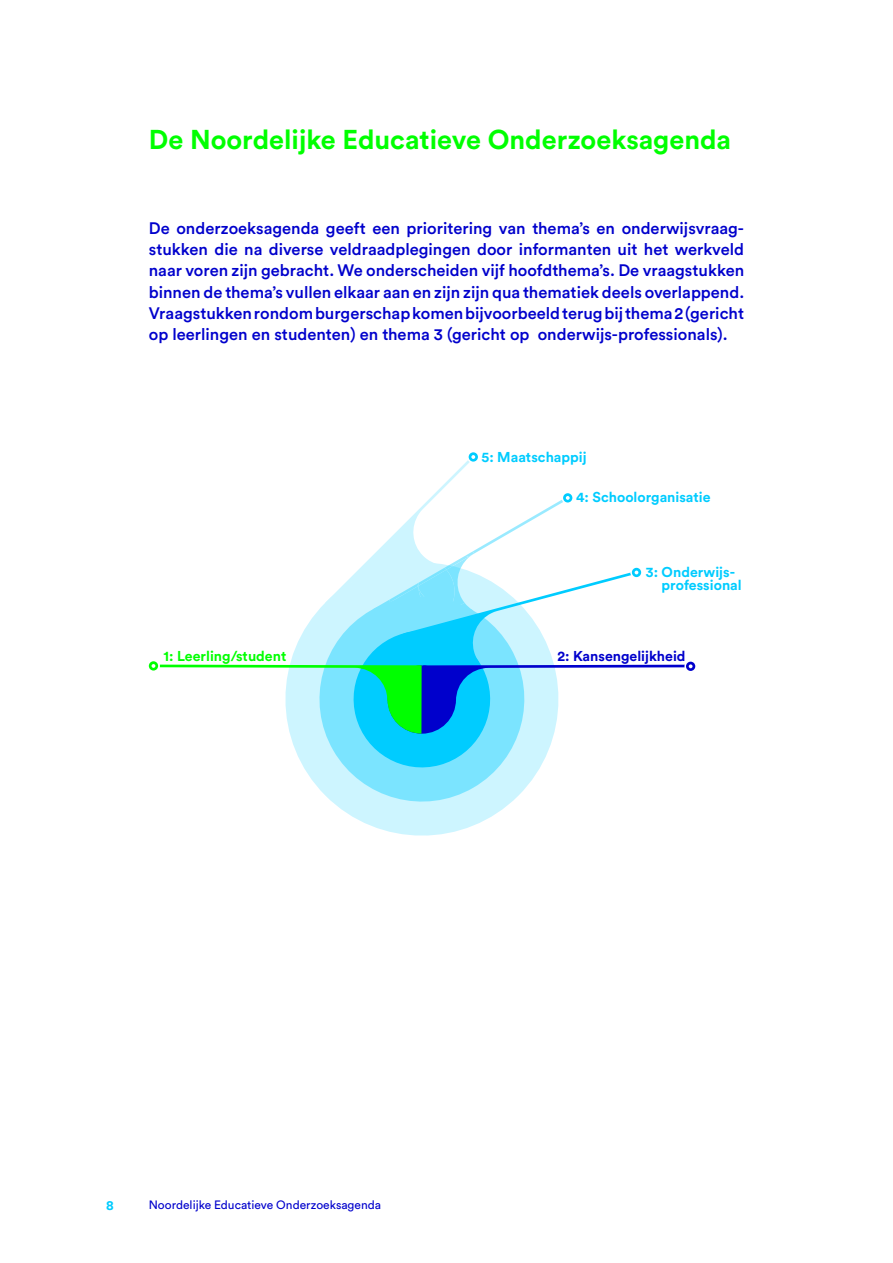
<style>
.page{position:relative;width:893px;height:1263px;background:#fff}
.page>*{position:absolute;margin:0;border:0;box-sizing:border-box;transform-origin:0 0}
.t1{font:700 27px "Circular Std";color:#0f0}
.t2{font:500 16.5px/21.3px "Circular Std";color:#00c;text-align:justify}
.t3{font:700 14.1px/13.2px "Circular Std";color:#0cf}
.t4{font:700 14.1px "Circular Std";color:#0f0}
.t5{font:700 14.1px "Circular Std";color:#00c}
.t6{font:700 13.5px "Circular Std";color:#0cf}
.t7{font:12px "Circular Std";color:#00c}
</style>
<div class="page">
<svg style="left:309px;top:775px;width:204px;height:61px;fill:#cdf5ff"></svg>
<svg style="left:319px;top:775px;width:216px;height:26px;background:#abeeff"></svg>
<div style="left:469px;top:452px;width:9px;height:10px;background:#0cf;border-radius:50%"></div>
<div style="left:686px;top:662px;width:9px;height:9px;background:#00c;border-radius:50%"></div>
<svg style="left:149px;top:661px;width:9px;height:9px"></svg>
<svg style="left:152px;top:455px;width:541px;height:320px"></svg>
<h1 class="t1" style="left:149px;top:122px;width:584px">De Noordelijke Educatieve Onderzoeksagenda</h1>
<p class="t2" style="left:149px;top:217px;width:597px">De onderzoeksagenda geeft een prioritering van thema’s en onderwijsvraag&shy;stukken die na diverse veldraadplegingen door informanten uit het werkveld naar voren zijn gebracht. We onderscheiden vijf hoofdthema’s. De vraagstukken binnen de thema’s vullen elkaar aan en zijn zijn qua thematiek deels overlappend.<br>Vraagstukken rondom burgerschap komen bijvoorbeeld terug bij thema 2 (gericht op leerlingen en studenten) en thema 3 (gericht op onderwijs-professionals).</p>
<p class="t3" style="left:482px;top:450px;width:107px">5: Maatschappij</p>
<p class="t3" style="left:576px;top:490px;width:136px">4: Schoolorganisatie</p>
<p class="t3" style="left:662px;top:565px;width:82px;text-indent:-16px">3: Onderwijs&shy;professional</p>
<p class="t4" style="left:163px;top:647px;width:124px">1: Leerling/student</p>
<p class="t5" style="left:557px;top:647px;width:130px">2: Kansengelijkheid</p>
<p class="t6" style="left:106px;top:1197px;width:9px">8</p>
<p class="t7" style="left:149px;top:1197px;width:234px">Noordelijke Educatieve Onderzoeksagenda</p>
</div>
